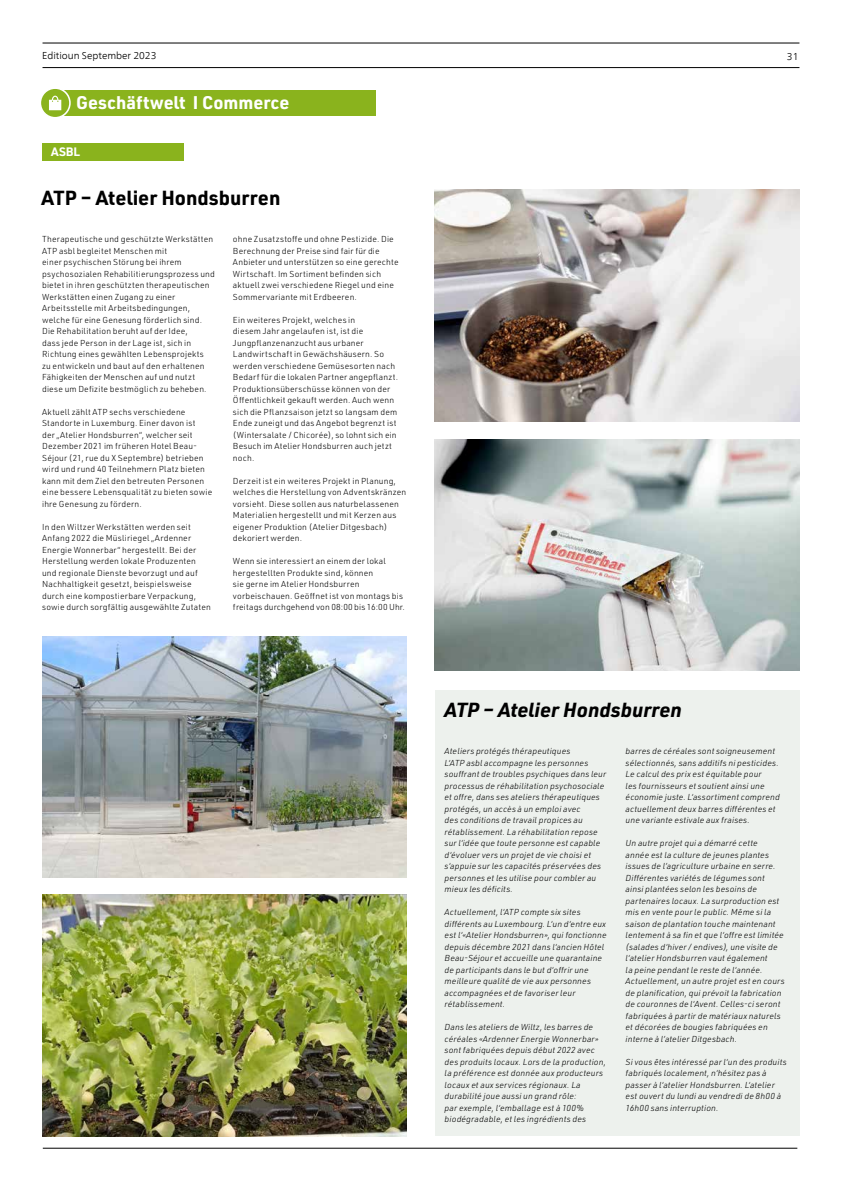
<style>
.page{position:relative;width:842px;height:1191px;background:#fff}
.page>*{position:absolute;margin:0;border:0;box-sizing:border-box;transform-origin:0 0}
.t1{font:700 20px "URWDIN";color:#000}
.t2{font:italic 700 20px "URWDIN";color:#000}
.t3{font:700 18px "URWDIN";color:#fff}
.t4{font:700 12px "URWDIN";color:#fff}
.t5{font:300 10px "Frutiger Neue LT Com";color:#000}
.t6{font:300 8.5px/11.5px "URWDIN";letter-spacing:.015em;color:#000}
.t7{font:italic 300 8.5px/11.5px "URWDIN";letter-spacing:.015em;color:#000}
</style>
<div class="page">
<hr style="left:43px;top:43px;width:756px;height:1px;background:#000">
<hr style="left:43px;top:67px;width:756px;height:1px;background:#000">
<hr style="left:43px;top:1148px;width:754px;height:1px;background:#000">
<div style="left:43px;top:143px;width:141px;height:17px;background:#8ab31d"></div>
<div style="left:435px;top:690px;width:364px;height:445px;background:#edf1ed"></div>
<div style="left:65px;top:90px;width:311px;height:26px;background:#8ab31d"></div>
<svg style="left:40px;top:88px;width:30px;height:30px"></svg>
<div style="left:40px;top:87px;width:31px;height:32px;border:2px solid #fff;border-radius:50%"></div>
<svg style="left:49px;top:96px;width:12px;height:14px"></svg>
<img style="left:43px;top:636px;width:364px;height:242px">
<img style="left:43px;top:894px;width:364px;height:242px">
<img style="left:435px;top:190px;width:364px;height:231px">
<img style="left:435px;top:440px;width:364px;height:231px">
<p class="t5" style="left:42px;top:49px;width:116px">Editioun September 2023</p>
<p class="t5" style="left:787px;top:50px;width:13px">31</p>
<h2 class="t3" style="left:76px;top:91px;width:215px">Geschäftwelt I Commerce</h2>
<h3 class="t4" style="left:51px;top:144px;width:31px">ASBL</h3>
<h1 class="t1" style="left:41px;top:184px;width:240px">ATP – Atelier Hondsburren</h1>
<p class="t6" style="left:42px;top:233px;width:174px">Therapeutische und geschützte Werkstätten ATP asbl begleitet Menschen mit<br>einer psychischen Störung bei ihrem psychosozialen Rehabilitierungsprozess und bietet in ihren geschützten therapeutischen Werkstätten einen Zugang zu einer Arbeitsstelle mit Arbeitsbedingungen, welche für eine Genesung förderlich sind.<br>Die Rehabilitation beruht auf der Idee,<br>dass jede Person in der Lage ist, sich in Richtung eines gewählten Lebensprojekts<br>zu entwickeln und baut auf den erhaltenen Fähigkeiten der Menschen auf und nutzt diese um Defizite bestmöglich zu beheben.</p>
<p class="t6" style="left:42px;top:406px;width:172px">Aktuell zählt ATP sechs verschiedene Standorte in Luxemburg. Einer davon ist<br>der „Atelier Hondsburren“, welcher seit Dezember 2021 im früheren Hotel Beau-Séjour (21, rue du X Septembre) betrieben wird und rund 40 Teilnehmern Platz bieten kann mit dem Ziel den betreuten Personen eine bessere Lebensqualität zu bieten sowie ihre Genesung zu fördern.</p>
<p class="t6" style="left:42px;top:521px;width:170px">In den Wiltzer Werkstätten werden seit Anfang 2022 die Müsliriegel „Ardenner Energie Wonnerbar“ hergestellt. Bei der Herstellung werden lokale Produzenten und regionale Dienste bevorzugt und auf Nachhaltigkeit gesetzt, beispielsweise durch eine kompostierbare Verpackung, sowie durch sorgfältig ausgewählte Zutaten</p>
<p class="t6" style="left:233px;top:233px;width:167px">ohne Zusatzstoffe und ohne Pestizide. Die Berechnung der Preise sind fair für die Anbieter und unterstützen so eine gerechte Wirtschaft. Im Sortiment befinden sich aktuell zwei verschiedene Riegel und eine Sommervariante mit Erdbeeren.</p>
<p class="t6" style="left:233px;top:314px;width:167px">Ein weiteres Projekt, welches in<br>diesem Jahr angelaufen ist, ist die Jungpflanzenanzucht aus urbaner Landwirtschaft in Gewächshäusern. So werden verschiedene Gemüsesorten nach Bedarf für die lokalen Partner angepflanzt.<br>Produktionsüberschüsse können von der Öffentlichkeit gekauft werden. Auch wenn sich die Pflanzsaison jetzt so langsam dem Ende zuneigt und das Angebot begrenzt ist (Wintersalate / Chicorée), so lohnt sich ein Besuch im Atelier Hondsburren auch jetzt noch.</p>
<p class="t6" style="left:233px;top:475px;width:175px">Derzeit ist ein weiteres Projekt in Planung, welches die Herstellung von Adventskränzen vorsieht. Diese sollen aus naturbelassenen Materialien hergestellt und mit Kerzen aus eigener Produktion (Atelier Ditgesbach) dekoriert werden.</p>
<p class="t6" style="left:233px;top:555px;width:173px">Wenn sie interessiert an einem der lokal hergestellten Produkte sind, können<br>sie gerne im Atelier Hondsburren vorbeischauen. Geöffnet ist von montags bis freitags durchgehend von 08:00 bis 16:00 Uhr.</p>
<h1 class="t2" style="left:445px;top:696px;width:239px">ATP – Atelier Hondsburren</h1>
<p class="t7" style="left:445px;top:745px;width:163px">Ateliers protégés thérapeutiques<br>L‘ATP asbl accompagne les personnes souffrant de troubles psychiques dans leur processus de réhabilitation psychosociale et offre, dans ses ateliers thérapeutiques protégés, un accès à un emploi avec<br>des conditions de travail propices au rétablissement. La réhabilitation repose sur l‘idée que toute personne est capable d‘évoluer vers un projet de vie choisi et s‘appuie sur les capacités préservées des personnes et les utilise pour combler au mieux les déficits.</p>
<p class="t7" style="left:445px;top:906px;width:163px">Actuellement, l‘ATP compte six sites différents au Luxembourg. L‘un d‘entre eux est l‘«Atelier Hondsburren», qui fonctionne depuis décembre 2021 dans l‘ancien Hôtel Beau-Séjour et accueille une quarantaine de participants dans le but d‘offrir une meilleure qualité de vie aux personnes accompagnées et de favoriser leur rétablissement.</p>
<p class="t7" style="left:445px;top:1021px;width:163px">Dans les ateliers de Wiltz, les barres de céréales «Ardenner Energie Wonnerbar» sont fabriquées depuis début 2022 avec des produits locaux. Lors de la production, la préférence est donnée aux producteurs locaux et aux services régionaux. La durabilité joue aussi un grand rôle:<br>par exemple, l‘emballage est à 100% biodégradable, et les ingrédients des</p>
<p class="t7" style="left:626px;top:745px;width:156px">barres de céréales sont soigneusement sélectionnés, sans additifs ni pesticides.<br>Le calcul des prix est équitable pour<br>les fournisseurs et soutient ainsi une économie juste. L‘assortiment comprend actuellement deux barres différentes et une variante estivale aux fraises.</p>
<p class="t7" style="left:626px;top:837px;width:161px">Un autre projet qui a démarré cette<br>année est la culture de jeunes plantes issues de l’agriculture urbaine en serre.<br>Différentes variétés de légumes sont ainsi plantées selon les besoins de partenaires locaux. La surproduction est mis en vente pour le public. Même si la saison de plantation touche maintenant lentement à sa fin et que l‘offre est limitée (salades d‘hiver / endives), une visite de l‘atelier Hondsburren vaut également<br>la peine pendant le reste de l‘année.<br>Actuellement, un autre projet est en cours de planification, qui prévoit la fabrication de couronnes de l‘Avent. Celles-ci seront fabriquées à partir de matériaux naturels et décorées de bougies fabriquées en interne à l’atelier Ditgesbach.</p>
<p class="t7" style="left:626px;top:1055px;width:163px">Si vous êtes intéressé par l‘un des produits fabriqués localement, n‘hésitez pas à passer à l‘atelier Hondsburren. L‘atelier est ouvert du lundi au vendredi de 8h00 à 16h00 sans interruption.</p>
</div>
